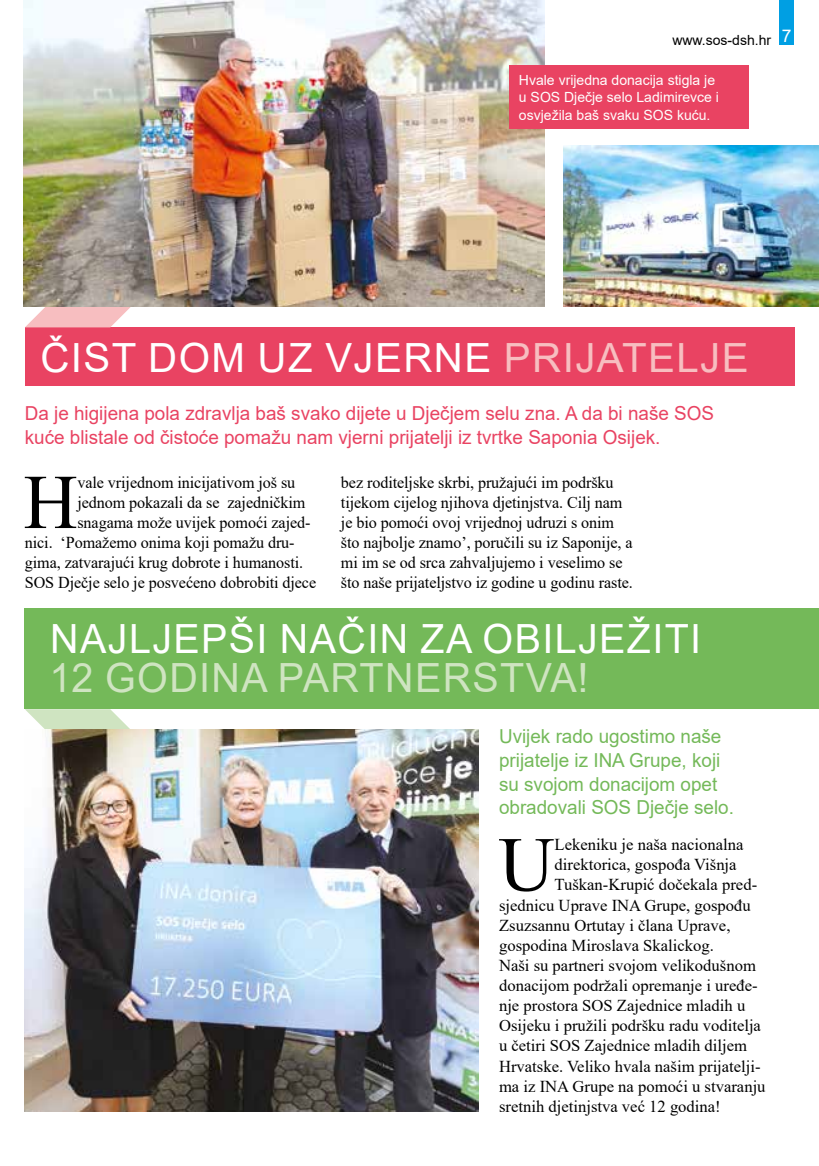
<style>
.page{position:relative;width:819px;height:1166px;background:#fff}
.page>*{position:absolute;margin:0;border:0;box-sizing:border-box;transform-origin:0 0}
.t1{font:77.35px "Times New Roman";color:#000}
.t2{font:40.25px "Arial";letter-spacing:.035em;color:#fff}
.t3{font:40.25px "Arial";letter-spacing:.035em;color:#cfe4c1}
.t4{font:19.25px/23.6px "Arial";color:#e94362}
.t5{font:19.25px/23.6px "Arial";color:#74b959}
.t6{font:16.62px/20.1px "Times New Roman";letter-spacing:-.005em;color:#000}
.t7{font:14px/17.5px "Arial";color:#fff}
.t8{font:14px "Arial";color:#000}
.s1{color:#f7bec0}
</style>
<div class="page">
<div style="left:779px;top:0;width:15px;height:45px;background:#009fe3"></div>
<svg style="left:25px;top:709px;width:105px;height:20px"></svg>
<div style="left:25px;top:608px;width:794px;height:101px;background:#74b959"></div>
<div style="left:25px;top:327px;width:769px;height:59px;background:#e94362"></div>
<svg style="left:25px;top:307px;width:106px;height:20px"></svg>
<img style="left:25px;top:729px;width:453px;height:383px">
<img style="left:563px;top:146px;width:256px;height:161px">
<img style="left:24px;top:0;width:520px;height:307px">
<div style="left:509px;top:65px;width:240px;height:64px;background:#e94362"></div>
<p class="t8" style="left:672px;top:30px;width:121px">www.sos-dsh.hr <sup>7</sup></p>
<p class="t7" style="left:519px;top:71px;width:201px">Hvale vrijedna donacija stigla je u SOS Dječje selo Ladimirevce i osvježila baš svaku SOS kuću.</p>
<h2 class="t2" style="left:40px;top:330px;width:709px">ČIST DOM UZ VJERNE <span class="s1">PRIJATELJE</span></h2>
<p class="t4" style="left:25px;top:401px;width:690px">Da je higijena pola zdravlja baš svako dijete u Dječjem selu zna. A da bi naše SOS kuće blistale od čistoće pomažu nam vjerni prijatelji iz tvrtke Saponia Osijek.</p>
<h1 class="t1" style="left:24px;top:447px;width:56px">H</h1>
<p class="t6" style="left:77px;top:472px;width:219px">vale vrijednom inicijativom još su</p>
<p class="t6" style="left:341px;top:472px;width:293px">bez roditeljske skrbi, pružajući im podršku tijekom cijelog njihova djetinjstva. Cilj nam je bio pomoći ovoj vrijednoj udruzi s onim što najbolje znamo’, poručili su iz Saponije, a mi im se od srca zahvaljujemo i veselimo se što naše prijateljstvo iz godine u godinu raste.</p>
<p class="t6" style="left:77px;top:492px;width:229px">jednom pokazali da se zajedničkim</p>
<p class="t6" style="left:77px;top:512px;width:234px">snagama može uvijek pomoći zajed-</p>
<p class="t6" style="left:25px;top:532px;width:271px">nici. ‘Pomažemo onima koji pomažu dru-</p>
<p class="t6" style="left:25px;top:552px;width:280px">gima, zatvarajući krug dobrote i humanosti.</p>
<p class="t6" style="left:25px;top:572px;width:293px">SOS Dječje selo je posvećeno dobrobiti djece</p>
<h2 class="t2" style="left:50px;top:611px;width:652px">NAJLJEPŠI NAČIN ZA OBILJEŽITI</h2>
<h2 class="t3" style="left:50px;top:650px;width:540px">12 GODINA PARTNERSTVA!</h2>
<p class="t5" style="left:499px;top:724px;width:236px">Uvijek rado ugostimo naše prijatelje iz INA Grupe, koji su svojom donacijom opet obradovali SOS Dječje selo.</p>
<h1 class="t1" style="left:498px;top:810px;width:57px">U</h1>
<p class="t6" style="left:554px;top:834px;width:190px">Lekeniku je naša nacionalna</p>
<p class="t6" style="left:554px;top:854px;width:183px">direktorica, gospođa Višnja</p>
<p class="t6" style="left:554px;top:874px;width:204px">Tuškan-Krupić dočekala pred-</p>
<p class="t6" style="left:499px;top:894px;width:253px">sjednicu Uprave INA Grupe, gospođu</p>
<p class="t6" style="left:499px;top:914px;width:233px">Zsuzsannu Ortutay i člana Uprave,</p>
<p class="t6" style="left:499px;top:934px;width:216px">gospodina Miroslava Skalickog.</p>
<p class="t6" style="left:499px;top:955px;width:258px">Naši su partneri svojom velikodušnom</p>
<p class="t6" style="left:499px;top:975px;width:260px">donacijom podržali opremanje i uređe-</p>
<p class="t6" style="left:499px;top:995px;width:248px">nje prostora SOS Zajednice mladih u</p>
<p class="t6" style="left:499px;top:1015px;width:263px">Osijeku i pružili podršku radu voditelja</p>
<p class="t6" style="left:499px;top:1035px;width:249px">u četiri SOS Zajednice mladih diljem</p>
<p class="t6" style="left:499px;top:1055px;width:263px">Hrvatske. Veliko hvala našim prijatelji-</p>
<p class="t6" style="left:499px;top:1075px;width:268px">ma iz INA Grupe na pomoći u stvaranju</p>
<p class="t6" style="left:499px;top:1096px;width:223px">sretnih djetinjstva već 12 godina!</p>
</div>
